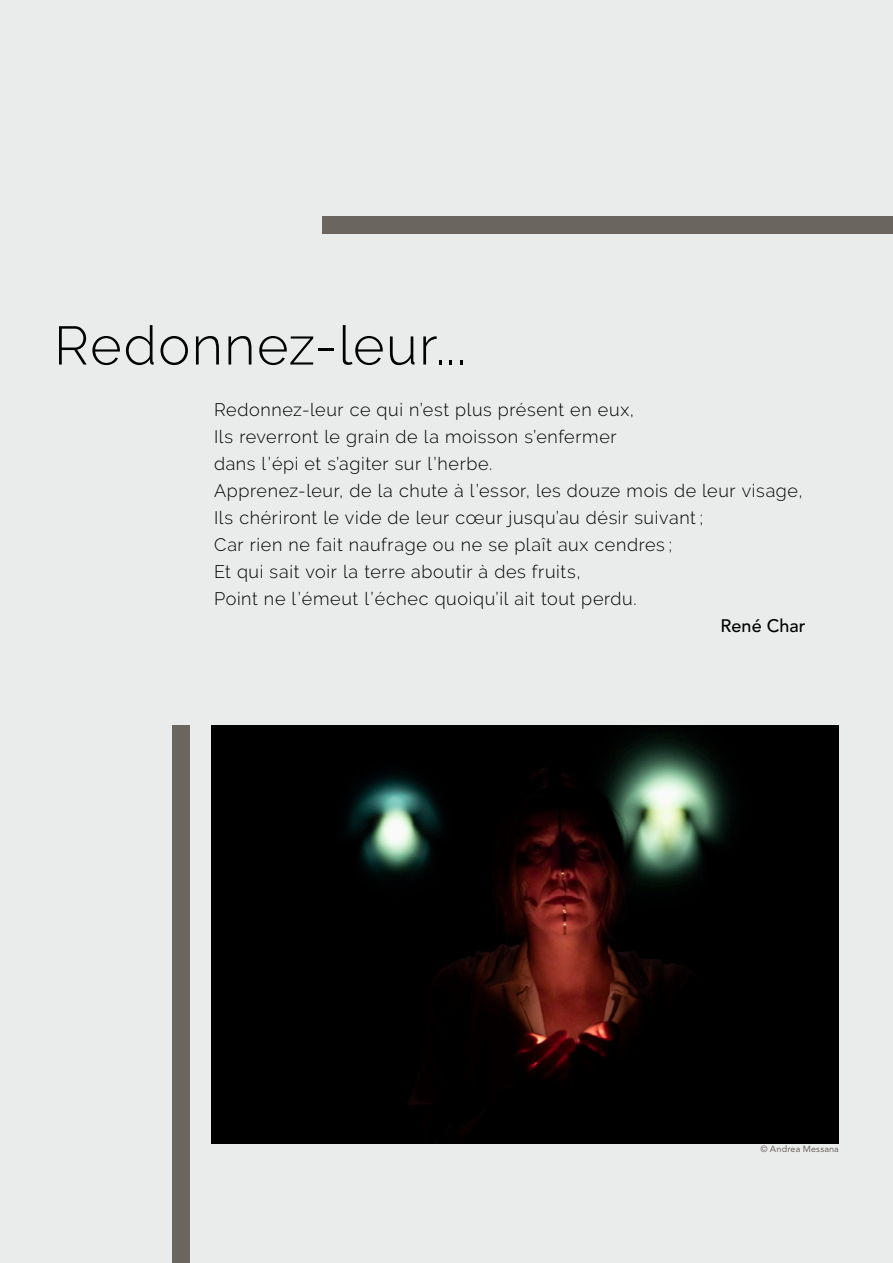
<style>
.page{position:relative;width:893px;height:1263px;background:#eaecec}
.page>*{position:absolute;margin:0;border:0;box-sizing:border-box;transform-origin:0 0}
.t1{font:300 54px "Raleway";letter-spacing:.025em;color:#000}
.t2{font:300 18px/27px "Raleway";letter-spacing:.035em;color:#000}
.t3{font:500 18px "Avenir";color:#000}
.t4{font:9px "Avenir";letter-spacing:.02em;color:#6b6560}
</style>
<div class="page">
<div style="left:323px;top:217px;width:570px;height:17px;background:#6b6560"></div>
<div style="left:172px;top:725px;width:17px;height:538px;background:#6b6560"></div>
<img style="left:212px;top:725px;width:627px;height:418px">
<p class="t1" style="left:54px;top:314px;width:413px">Redonnez-leur...</p>
<p class="t2" style="left:214px;top:396px;width:421px">Redonnez-leur ce qui n’est plus présent en eux,</p>
<p class="t2" style="left:214px;top:423px;width:404px">Ils reverront le grain de la moisson s’enfermer dans l’épi et s’agiter sur l’herbe.</p>
<p class="t2" style="left:214px;top:477px;width:590px">Apprenez-leur, de la chute à l’essor, les douze mois de leur visage,</p>
<p class="t2" style="left:214px;top:504px;width:491px">Ils chériront le vide de leur cœur jusqu’au désir suivant ;</p>
<p class="t2" style="left:214px;top:531px;width:460px">Car rien ne fait naufrage ou ne se plaît aux cendres ;</p>
<p class="t2" style="left:214px;top:558px;width:368px">Et qui sait voir la terre aboutir à des fruits,</p>
<p class="t2" style="left:214px;top:585px;width:424px">Point ne l’émeut l’échec quoiqu’il ait tout perdu.</p>
<p class="t3" style="left:721px;top:615px;width:86px">René Char</p>
<p class="t4" style="left:760px;top:1144px;width:80px">© Andrea Messana</p>
</div>
